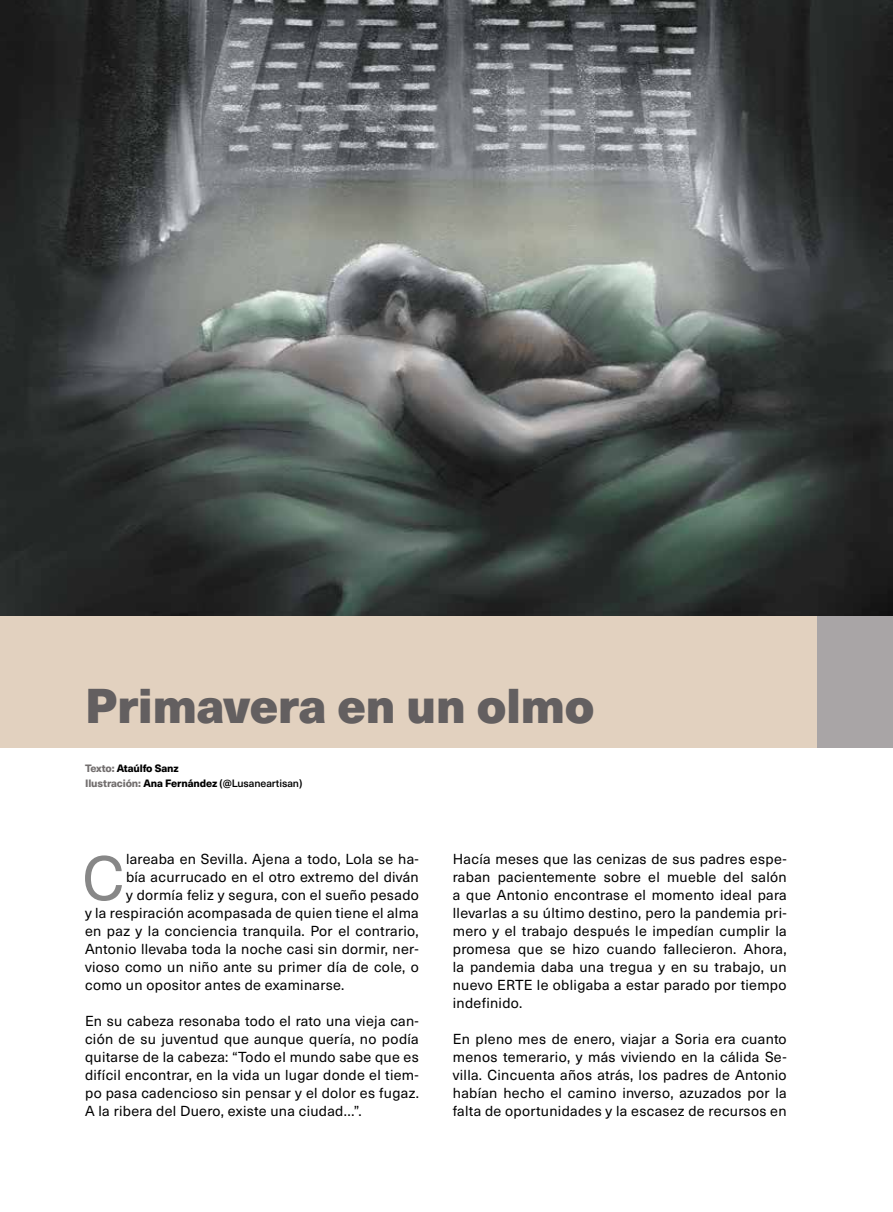
<style>
.page{position:relative;width:893px;height:1212px;background:#fff}
.page>*{position:absolute;margin:0;border:0;box-sizing:border-box;transform-origin:0 0}
.t1{font:61.5px "Neue Haas Unica";color:#878787}
.t2{font:900 48px "Neue Haas Unica";color:#635f60}
.t3{font:14.25px/18px "Neue Haas Unica";letter-spacing:.02em;color:#000;text-align:justify}
.t4{font:800 10.5px/15px "Neue Haas Unica";letter-spacing:-.01em;color:#000}
.s1{color:#736f6f}
.s2{font-weight:500}
</style>
<div class="page">
<img style="left:0;top:0;width:893px;height:617px">
<div style="left:816px;top:617px;width:77px;height:131px;background:#a9a5a6"></div>
<div style="left:0;top:617px;width:816px;height:131px;background:#e2d1bf"></div>
<h2 class="t2" style="left:85px;top:668px;width:511px">Primavera en un olmo</h2>
<p class="t4" style="left:85px;top:760px;width:219px"><span class="s1">Texto:</span> Ataúlfo Sanz<br><span class="s1">Ilustración:</span> Ana Fernández <span class="s2">(@Lusaneartisan)</span></p>
<h1 class="t1" style="left:82px;top:833px;width:44px">C</h1>
<p class="t3" style="left:126px;top:849px;width:294px">lareaba en Sevilla. Ajena a todo, Lola se ha-</p>
<p class="t3" style="left:126px;top:867px;width:294px">bía acurrucado en el otro extremo del diván</p>
<p class="t3" style="left:126px;top:885px;width:294px">y dormía feliz y segura, con el sueño pesado</p>
<p class="t3" style="left:85px;top:903px;width:335px">y la respiración acompasada de quien tiene el alma</p>
<p class="t3" style="left:85px;top:921px;width:335px">en paz y la conciencia tranquila. Por el contrario,</p>
<p class="t3" style="left:85px;top:939px;width:335px">Antonio llevaba toda la noche casi sin dormir, ner-</p>
<p class="t3" style="left:85px;top:957px;width:335px">vioso como un niño ante su primer día de cole, o</p>
<p class="t3" style="left:85px;top:975px;width:261px">como un opositor antes de examinarse.</p>
<p class="t3" style="left:85px;top:1011px;width:335px">En su cabeza resonaba todo el rato una vieja can&shy;ción de su juventud que aunque quería, no podía quitarse de la cabeza: “Todo el mundo sabe que es difícil encontrar, en la vida un lugar donde el tiem&shy;po pasa cadencioso sin pensar y el dolor es fugaz.<br>A la ribera del Duero, existe una ciudad…”.</p>
<p class="t3" style="left:453px;top:849px;width:335px">Hacía meses que las cenizas de sus padres espe&shy;raban pacientemente sobre el mueble del salón a que Antonio encontrase el momento ideal para llevarlas a su último destino, pero la pandemia pri&shy;mero y el trabajo después le impedían cumplir la promesa que se hizo cuando fallecieron. Ahora, la pandemia daba una tregua y en su trabajo, un nuevo ERTE le obligaba a estar parado por tiempo indefinido.</p>
<p class="t3" style="left:453px;top:1029px;width:335px">En pleno mes de enero, viajar a Soria era cuanto menos temerario, y más viviendo en la cálida Se&shy;villa. Cincuenta años atrás, los padres de Antonio habían hecho el camino inverso, azuzados por la falta de oportunidades y la escasez de recursos en</p>
</div>
